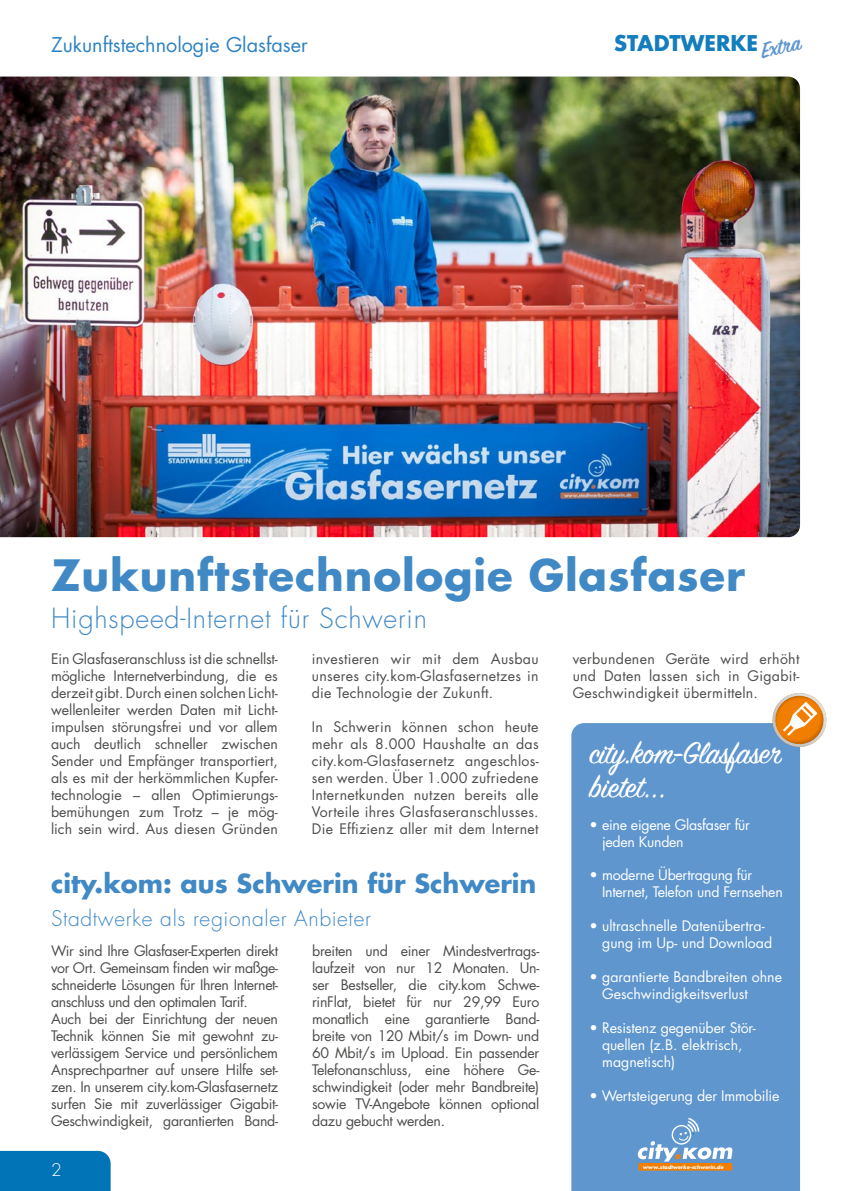
<style>
.page{position:relative;width:851px;height:1191px;background:#fff}
.page>*{position:absolute;margin:0;border:0;box-sizing:border-box;transform-origin:0 0}
.t1{font:700 42px "Futura LT";letter-spacing:.02em;color:#4089c5}
.t2{font:33.9px/33.9px "Sign Painter House Script";letter-spacing:-.02em;color:#fff}
.t3{font:300 27px "Futura LT";letter-spacing:.03em;color:#4089c5}
.t4{font:700 25.5px "Futura LT";color:#4089c5}
.t5{font:600 24.15px "Sign Painter House Script";color:#5f96ce}
.t6{font:700 21.15px "Futura LT";color:#147dbd}
.t7{font:300 21px "Futura LT";letter-spacing:.03em;color:#4089c5}
.t8{font:19.8px "Futura LT";color:#2e83c1}
.t9{font:300 16.95px "Futura LT";color:#fff}
.t10{font:14.1px/17px "Futura LT";letter-spacing:-.02em;color:#4d4d4c;text-align:justify}
.t11{font:14.1px/17px "Futura LT";letter-spacing:-.01em;color:#fff}
.t12{font:italic 700 4.95px "Futura LT";color:#fff}
</style>
<div class="page">
<div style="left:0;top:1150px;width:111px;height:41px;background:#0074b7"></div>
<img style="left:0;top:77px;width:799px;height:460px">
<div style="left:571px;top:723px;width:228px;height:468px;background:#5f96ce"></div>
<svg style="left:768px;top:693px;width:59px;height:57px"></svg>
<div style="left:638px;top:1163px;width:94px;height:7px;background:#f17e00"></div>
<svg style="left:637px;top:1117px;width:95px;height:44px;background:#7eaad6"></svg>
<h3 class="t8" style="left:51px;top:32px;width:258px">Zukunftstechnologie Glasfaser</h3>
<h3 class="t6" style="left:614px;top:29px;width:145px">STADTWERKE</h3>
<h3 class="t5" style="left:757px;top:37px;width:42px;rotate:-13deg">Extr a</h3>
<h1 class="t1" style="left:51px;top:547px;width:695px">Zukunftstechnologie Glasfaser</h1>
<h3 class="t3" style="left:51px;top:602px;width:377px">Highspeed-Internet für Schwerin</h3>
<p class="t10" style="left:51px;top:650px;width:228px">Ein Glasfaseranschluss ist die schnellst&shy;mögliche Internetverbindung, die es derzeit gibt. Durch einen solchen Licht&shy;wellenleiter werden Daten mit Licht&shy;impulsen störungsfrei und vor allem auch deutlich schneller zwischen Sender und Empfänger transportiert, als es mit der herkömmlichen Kupfer&shy;technologie – allen Optimierungs&shy;bemühungen zum Trotz – je mög&shy;lich sein wird. Aus diesen Gründen</p>
<p class="t10" style="left:312px;top:650px;width:228px">investieren wir mit dem Ausbau unseres city.kom--Glasfasernetzes in die Technologie der Zukunft.</p>
<p class="t10" style="left:572px;top:650px;width:228px">verbundenen Geräte wird erhöht und Daten lassen sich in Gigabit-- Geschwindigkeit übermitteln.</p>
<p class="t10" style="left:312px;top:718px;width:228px">In Schwerin können schon heute mehr als 8.000 Haushalte an das city.kom--Glasfasernetz angeschlos&shy;sen werden. Über 1.000 zufriedene Internetkunden nutzen bereits alle Vorteile ihres Glasfaseranschlusses.<br>Die Effizienz aller mit dem Internet</p>
<h2 class="t2" style="left:589px;top:739px;width:195px">city.kom-Glasfaser bietet...</h2>
<p class="t11" style="left:602px;top:816px;width:149px;text-indent:-13px">• eine eigene Glasfaser für jeden Kunden</p>
<p class="t11" style="left:602px;top:867px;width:182px;text-indent:-13px">• moderne Übertragung für<br>Internet, Telefon und Fernsehen</p>
<p class="t11" style="left:602px;top:918px;width:171px;text-indent:-13px">• ultraschnelle Datenübertra&shy;gung im Up- und Download</p>
<p class="t11" style="left:602px;top:968px;width:181px;text-indent:-13px">• garantierte Bandbreiten ohne<br>Geschwindigkeitsverlust</p>
<p class="t11" style="left:602px;top:1019px;width:155px;text-indent:-13px">• Resistenz gegenüber Stör&shy;quellen (z.B. elektrisch, magnetisch)</p>
<p class="t11" style="left:589px;top:1087px;width:191px">• Wertsteigerung der Immobilie</p>
<h3 class="t4" style="left:51px;top:866px;width:487px">city.kom: aus Schwerin für Schwerin</h3>
<h3 class="t7" style="left:51px;top:905px;width:321px">Stadtwerke als regionaler Anbieter</h3>
<p class="t10" style="left:51px;top:942px;width:228px;text-align:left">Wir sind Ihre Glasfaser-Experten direkt vor Ort. Gemeinsam finden wir maßge&shy;schneiderte Lösungen für Ihren Internet&shy;anschluss und den optimalen Tarif.<br>Auch bei der Einrichtung der neuen Technik können Sie mit gewohnt zu&shy;verlässigem Service und persönlichem Ansprechpartner auf unsere Hilfe set&shy;zen. In unserem city.kom-Glasfasernetz surfen Sie mit zuverlässiger Gigabit-Geschwindigkeit, garantierten Band--</p>
<p class="t10" style="left:312px;top:942px;width:228px">breiten und einer Mindestvertrags&shy;laufzeit von nur 12 Monaten. Un&shy;ser Bestseller, die city.kom Schwe&shy;rinFlat, bietet für nur 29,99 Euro monatlich eine garantierte Band&shy;breite von 120 Mbit/s im Down- und 60 Mbit/s im Upload. Ein passender Telefonanschluss, eine höhere Ge&shy;schwindigkeit (oder mehr Bandbreite) sowie TV-Angebote können optional dazu gebucht werden.</p>
<p class="t9" style="left:51px;top:1159px;width:12px">2</p>
<p class="t12" style="left:642px;top:1163px;width:82px">www.stadtwerke-schwerin.de</p>
</div>
